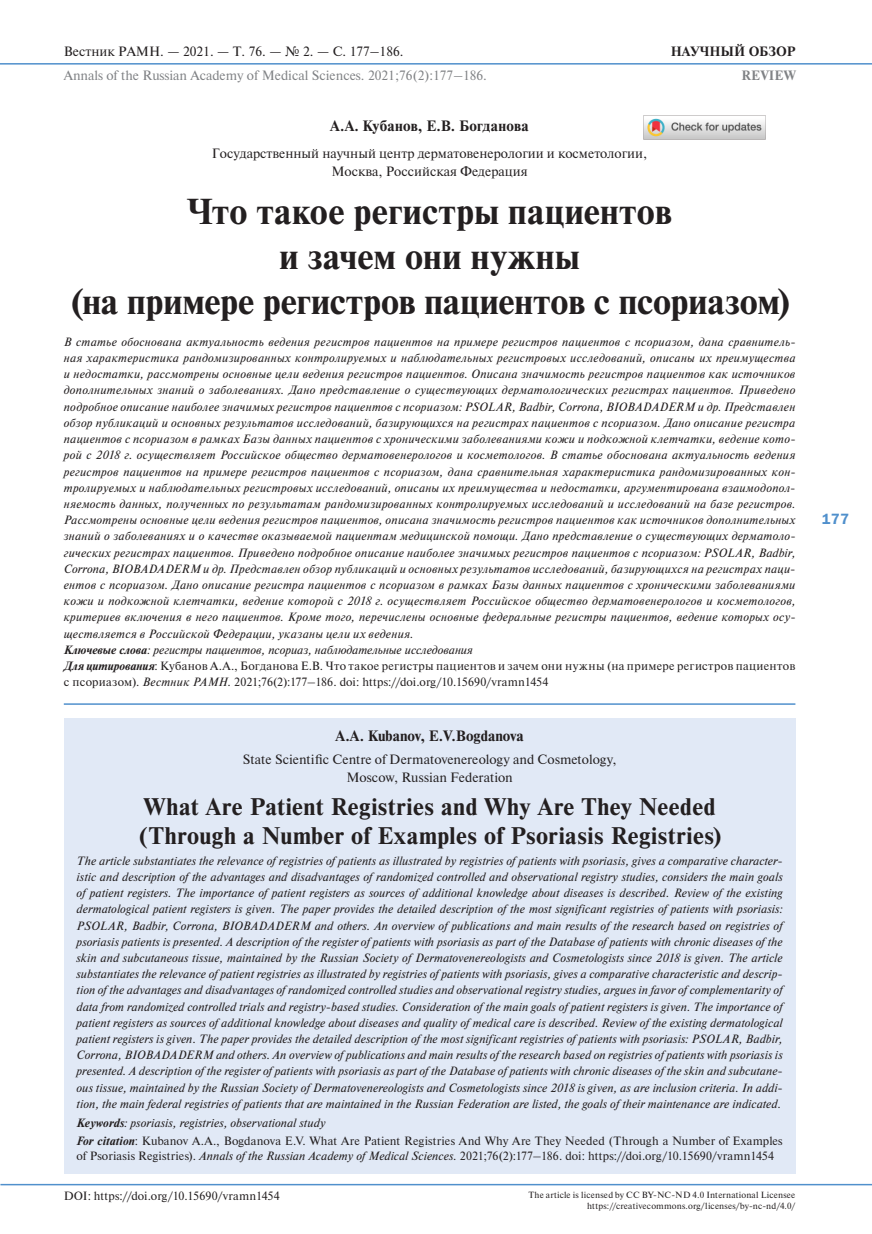
<style>
.page{position:relative;width:872px;height:1234px;background:#fff}
.page>*{position:absolute;margin:0;border:0;box-sizing:border-box;transform-origin:0 0}
.t1{font:700 36px/45px "Newton";letter-spacing:.005em;color:#231f20;text-align:center}
.t2{font:700 24px/28.8px "Newton";letter-spacing:.02em;color:#231f20}
.t3{font:700 15px "Newton";color:#231f20}
.t4{font:15px "Franklin Gothic Demi C";color:#5090cc}
.t5{font:13.5px/18px "Newton";color:#231f20;text-align:center}
.t6{font:13.5px "Newton";color:#808285}
.t7{font:700 13.5px "Newton";color:#231f20}
.t8{font:700 13.5px "Newton";letter-spacing:.02em;color:#808285}
.t9{font:italic 12px/16.2px "Newton";letter-spacing:.025em;color:#231f20;text-align:justify}
.t10{font:12px/18.6px "Newton";letter-spacing:.015em;color:#231f20}
.t11{font:9px/10.8px "Newton";letter-spacing:.025em;color:#231f20;text-align:right}
.s1{font-weight:700}
.s2{font-style:normal}
.s3{font-weight:700;font-style:italic}
.s4{font-style:italic}
</style>
<div class="page">
<hr style="left:0;top:63px;width:872px;height:2px;background:#5090cc">
<hr style="left:0;top:1183px;width:872px;height:1px;background:#5090cc">
<div style="left:64px;top:718px;width:731px;height:454px;background:#e1e9f6"></div>
<hr style="left:64px;top:703px;width:731px;height:1px;background:#5090cc">
<img style="left:644px;top:115px;width:121px;height:25px">
<p class="t5" style="left:64px;top:44px;width:341px">Вестник РАМН. — 2021. — Т. 76. — № 2. — С. 177–186.</p>
<p class="t6" style="left:64px;top:71px;width:424px">Annals of the Russian Academy of Medical Sciences. 2021;76(2):177–186.</p>
<p class="t7" style="left:671px;top:46px;width:126px">НАУЧНЫЙ ОБЗОР</p>
<p class="t8" style="left:741px;top:70px;width:55px">REVIEW</p>
<p class="t3" style="left:330px;top:120px;width:200px">А.А. Кубанов, Е.В. Богданова</p>
<p class="t5" style="left:212px;top:145px;width:437px">Государственный научный центр дерматовенерологии и косметологии,<br>Москва, Российская Федерация</p>
<h1 class="t1" style="left:70px;top:191px;width:720px">Что такое регистры пациентов<br>и зачем они нужны<br>(на примере регистров пациентов с псориазом)</h1>
<p class="t9" style="left:64px;top:334px;width:733px;text-align:left">В статье обоснована актуальность ведения регистров пациентов на примере регистров пациентов с псориазом, дана сравнитель&shy;ная характеристика рандомизированных контролируемых и наблюдательных регистровых исследований, описаны их преимущества и недостатки, рассмотрены основные цели ведения регистров пациентов. Описана значимость регистров пациентов как источников дополнительных знаний о заболеваниях. Дано представление о существующих дерматологических регистрах пациентов. Приведено подробное описание наиболее значимых регистров пациентов с псориазом: PSOLAR, Badbir, Corrona, BIOBADADERM и др. Представлен обзор публикаций и основных результатов исследований, базирующихся на регистрах пациентов с псориазом. Дано описание регистра пациентов с псориазом в рамках Базы данных пациентов с хроническими заболеваниями кожи и подкожной клетчатки, ведение кото&shy;рой с 2018 г. осуществляет Российское общество дерматовенерологов и косметологов. В статье обоснована актуальность ведения регистров пациентов на примере регистров пациентов с псориазом, дана сравнительная характеристика рандомизированных кон&shy;тролируемых и наблюдательных регистровых исследований, описаны их преимущества и недостатки, аргументирована взаимодопол&shy;няемость данных, полученных по результатам рандомизированных контролируемых исследований и исследований на базе регистров.<br>Рассмотрены основные цели ведения регистров пациентов, описана значимость регистров пациентов как источников дополнительных знаний о заболеваниях и о качестве оказываемой пациентам медицинской помощи. Дано представление о существующих дерматоло&shy;гических регистрах пациентов. Приведено подробное описание наиболее значимых регистров пациентов с псориазом: PSOLAR, Badbir, Corrona, BIOBADADERM и др. Представлен обзор публикаций и основных результатов исследований, базирующихся на регистрах паци&shy;ентов с псориазом. Дано описание регистра пациентов с псориазом в рамках Базы данных пациентов с хроническими заболеваниями кожи и подкожной клетчатки, ведение которой с 2018 г. осуществляет Российское общество дерматовенерологов и косметологов, критериев включения в него пациентов. Кроме того, перечислены основные федеральные регистры пациентов, ведение которых осу&shy;ществляется в Российской Федерации, указаны цели их ведения.<br><span class="s1">Ключевые слова</span>: регистры пациентов, псориаз, наблюдательные исследования<br><span class="s1">Для цитирования</span><span class="s2">: Кубанов А.А., Богданова Е.В. Что такое регистры пациентов и зачем они нужны (на примере регистров пациентов с псориазом).</span> Вестник РАМН. <span class="s2">2021;76(2):177–186. doi: https://doi.org/10.15690/vramn1454</span></p>
<p class="t3" style="left:335px;top:730px;width:189px">А.А. Kubanov, E.V.Bogdanova</p>
<p class="t5" style="left:243px;top:751px;width:375px">State Scientific Centre of Dermatovenereology and Cosmetology,<br>Moscow, Russian Federation</p>
<h2 class="t2" style="left:139px;top:793px;width:583px">What Are Patient Registries and Why Are They Needed (Through a Number of Examples of Psoriasis Registries)</h2>
<p class="t9" style="left:77px;top:853px;width:707px">The article substantiates the relevance of registries of patients as illustrated by registries of patients with psoriasis, gives a comparative character&shy;istic and description of the advantages and disadvantages of randomized controlled and observational registry studies, considers the main goals of patient registers. The importance of patient registers as sources of additional knowledge about diseases is described. Review of the existing dermatological patient registers is given. The paper provides the detailed description of the most significant registries of patients with psoriasis:<br>PSOLAR, Badbir, Corrona, BIOBADADERM and others. An overview of publications and main results of the research based on registries of psoriasis patients is presented. A description of the register of patients with psoriasis as part of the Database of patients with chronic diseases of the skin and subcutaneous tissue, maintained by the Russian Society of Dermatovenereologists and Cosmetologists since 2018 is given. The article substantiates the relevance of patient registries as illustrated by registries of patients with psoriasis, gives a comparative characteristic and descrip&shy;tion of the advantages and disadvantages of randomized controlled studies and observational registry studies, argues in favor of complementarity of data from randomized controlled trials and registry-based studies. Consideration of the main goals of patient registers is given. The importance of patient registers as sources of additional knowledge about diseases and quality of medical care is described. Review of the existing dermatological patient registers is given. The paper provides the detailed description of the most significant registries of patients with psoriasis: PSOLAR, Badbir, Corrona, BIOBADADERM and others. An overview of publications and main results of the research based on registries of patients with psoriasis is presented. A description of the register of patients with psoriasis as part of the Database of patients with chronic diseases of the skin and subcutane&shy;ous tissue, maintained by the Russian Society of Dermatovenereologists and Cosmetologists since 2018 is given, as are inclusion criteria. In addi&shy;tion, the main federal registries of patients that are maintained in the Russian Federation are listed, the goals of their maintenance are indicated.</p>
<p class="t10" style="left:77px;top:1113px;width:707px"><span class="s3">Keywords</span><span class="s4">: psoriasis, registries, observational study<br></span><span class="s3">For citation</span>: Kubanov А.А., Bogdanova E.V. What Are Patient Registries And Why Are They Needed (Through a Number of Examples</p>
<p class="t10" style="left:77px;top:1146px;width:699px">of Psoriasis Registries). <span class="s4">Annals of the Russian Academy of Medical Sciences</span>. 2021;76(2):177–186. doi: https://doi.org/10.15690/vramn1454</p>
<p class="t10" style="left:64px;top:1187px;width:217px">DOI: https://doi.org/10.15690/vramn1454</p>
<p class="t11" style="left:528px;top:1190px;width:268px">The article is licensed by CC BY-NC-ND 4.0 International Licensee https://creativecommons.org/licenses/by-nc-nd/4.0/</p>
<p class="t4" style="left:821px;top:514px;width:29px">177</p>
</div>
